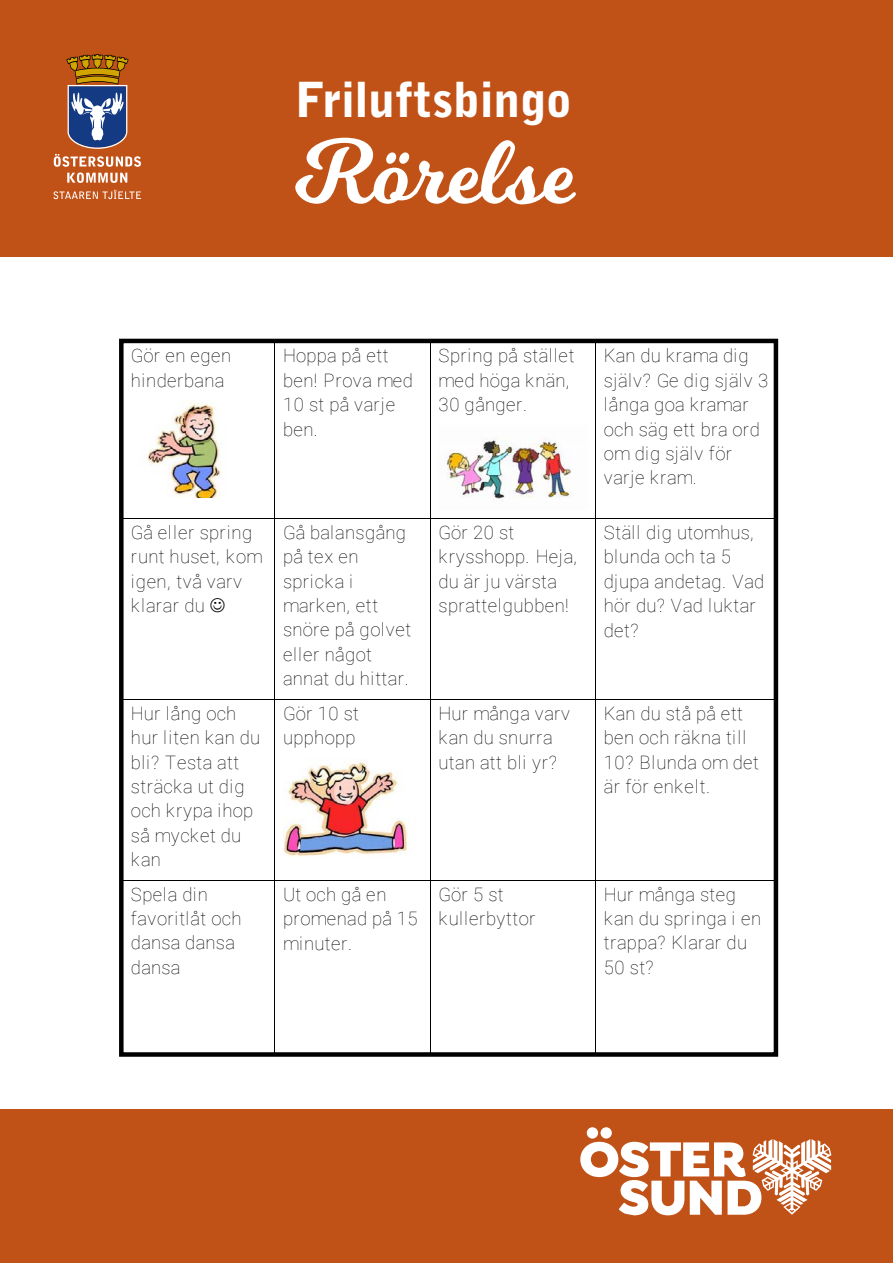
<style>
.page{position:relative;width:893px;height:1263px;background:#c15217}
.page>*{position:absolute;margin:0;border:0;box-sizing:border-box;transform-origin:0 0}
.t1{font:90px "Milkshake";color:#fff}
.t2{font:900 48px "Bell Gothic Std";color:#fff}
.t3{font:900 18.45px/24.5px "Roboto";letter-spacing:.015em;color:#000}
.t4{font:900 18.45px/24.5px "Roboto";letter-spacing:.035em;color:#000}
</style>
<div class="page">
<svg style="left:53px;top:190px;width:88px;height:9px"></svg>
<svg style="left:54px;top:54px;width:87px;height:129px"></svg>
<svg style="left:580px;top:1127px;width:251px;height:88px"></svg>
<div style="left:0;top:257px;width:893px;height:852px;background:#fff"></div>
<hr style="left:274px;top:343px;width:1px;height:176px;background:#000">
<hr style="left:430px;top:343px;width:1px;height:176px;background:#000">
<hr style="left:595px;top:343px;width:1px;height:176px;background:#000">
<hr style="left:123px;top:519px;width:151px;height:1px;background:#000">
<hr style="left:275px;top:519px;width:155px;height:1px;background:#000">
<hr style="left:431px;top:519px;width:164px;height:1px;background:#000">
<hr style="left:596px;top:519px;width:180px;height:1px;background:#000">
<hr style="left:274px;top:519px;width:1px;height:180px;background:#000">
<hr style="left:430px;top:519px;width:1px;height:180px;background:#000">
<hr style="left:595px;top:519px;width:1px;height:180px;background:#000">
<hr style="left:123px;top:699px;width:151px;height:1px;background:#000">
<hr style="left:275px;top:699px;width:155px;height:1px;background:#000">
<hr style="left:431px;top:699px;width:164px;height:1px;background:#000">
<hr style="left:596px;top:699px;width:180px;height:1px;background:#000">
<hr style="left:274px;top:700px;width:1px;height:180px;background:#000">
<hr style="left:430px;top:700px;width:1px;height:180px;background:#000">
<hr style="left:595px;top:700px;width:1px;height:180px;background:#000">
<hr style="left:123px;top:880px;width:151px;height:1px;background:#000">
<hr style="left:275px;top:880px;width:155px;height:1px;background:#000">
<hr style="left:431px;top:880px;width:164px;height:1px;background:#000">
<hr style="left:596px;top:880px;width:180px;height:1px;background:#000">
<hr style="left:274px;top:881px;width:1px;height:173px;background:#000">
<hr style="left:430px;top:881px;width:1px;height:173px;background:#000">
<hr style="left:595px;top:881px;width:1px;height:173px;background:#000">
<img style="left:146px;top:403px;width:76px;height:95px">
<img style="left:439px;top:437px;width:132px;height:62px">
<img style="left:283px;top:758px;width:125px;height:99px">
<div style="left:119px;top:339px;width:659px;height:718px;border:4px solid #000"></div>
<h2 class="t2" style="left:295px;top:72px;width:278px">Friluftsbingo</h2>
<h1 class="t1" style="left:295px;top:108px;width:278px">Rörelse</h1>
<p class="t3" style="left:131px;top:343px;width:102px">Gör en egen hinderbana</p>
<p class="t3" style="left:283px;top:343px;width:131px">Hoppa på ett ben! Prova med<br>10 st på varje ben.</p>
<p class="t3" style="left:439px;top:343px;width:138px">Spring på stället med höga knän,<br>30 gånger.</p>
<p class="t3" style="left:604px;top:343px;width:166px">Kan du krama dig själv? Ge dig själv 3 långa goa kramar och säg ett bra ord om dig själv för varje kram.</p>
<p class="t4" style="left:131px;top:519px;width:133px">Gå eller spring runt huset, kom igen, två varv klarar du</p>
<p class="t3" style="left:283px;top:519px;width:130px">Gå balansgång på tex en spricka i marken, ett snöre på golvet eller något annat du hittar.</p>
<p class="t3" style="left:439px;top:519px;width:140px">Gör 20 st krysshopp. Heja, du är ju värsta sprattelgubben!</p>
<p class="t3" style="left:604px;top:519px;width:162px">Ställ dig utomhus, blunda och ta 5 djupa andetag. Vad hör du? Vad luktar det?</p>
<p class="t3" style="left:131px;top:700px;width:131px">Hur lång och hur liten kan du bli? Testa att sträcka ut dig och krypa ihop så mycket du kan</p>
<p class="t3" style="left:283px;top:700px;width:77px">Gör 10 st upphopp</p>
<p class="t3" style="left:439px;top:700px;width:133px">Hur många varv kan du snurra utan att bli yr?</p>
<p class="t3" style="left:604px;top:700px;width:157px">Kan du stå på ett ben och räkna till<br>10? Blunda om det är för enkelt.</p>
<p class="t3" style="left:131px;top:881px;width:112px">Spela din favoritlåt och dansa dansa dansa</p>
<p class="t3" style="left:283px;top:881px;width:136px">Ut och gå en promenad på 15 minuter.</p>
<p class="t3" style="left:439px;top:881px;width:98px">Gör 5 st kullerbyttor</p>
<p class="t3" style="left:604px;top:881px;width:159px">Hur många steg kan du springa i en trappa? Klarar du<br>50 st?</p>
</div>
